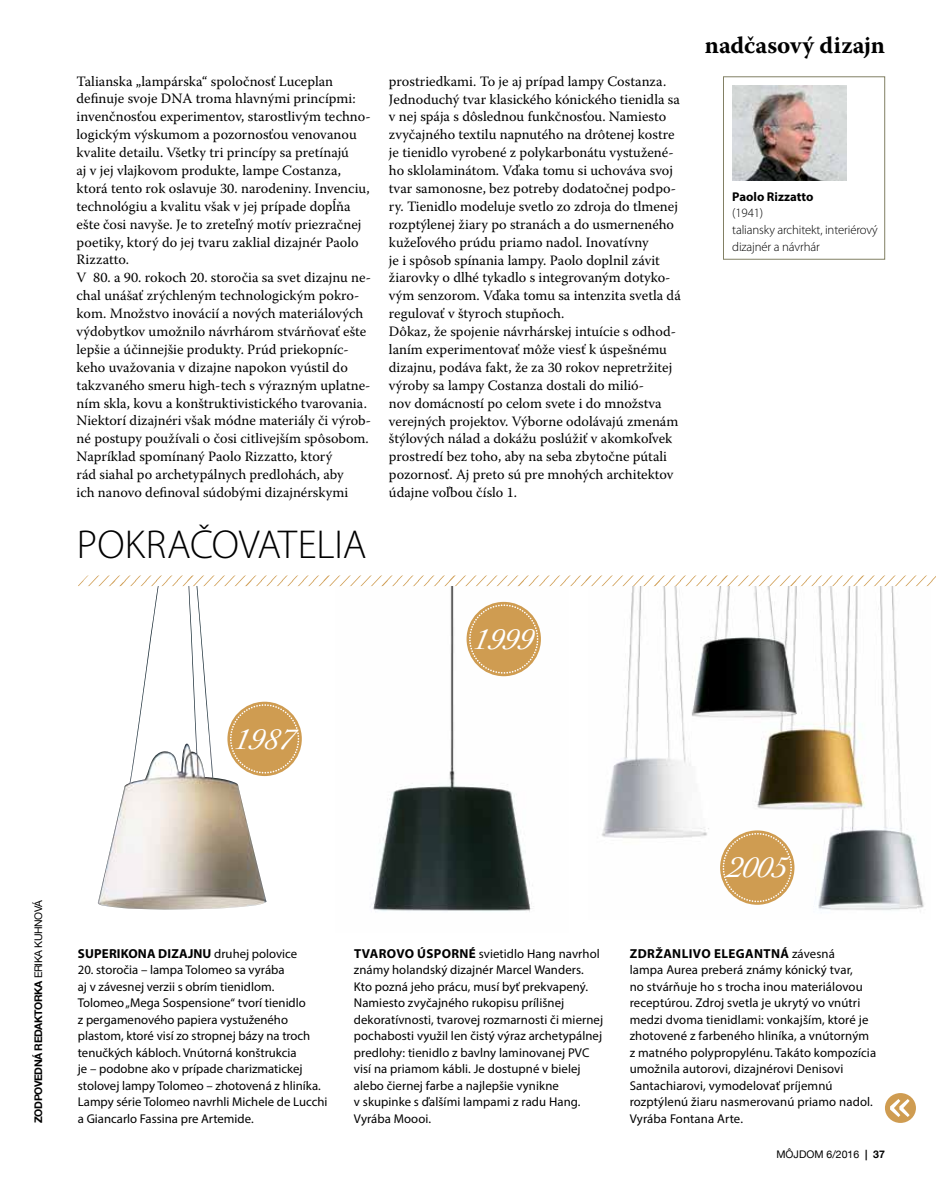
<style>
.page{position:relative;width:936px;height:1191px;background:#fff}
.page>*{position:absolute;margin:0;border:0;box-sizing:border-box;transform-origin:0 0}
.t1{font:300 40.5px "Myriad Pro";letter-spacing:-.005em;color:#000}
.t2{font:italic 27px "Baskerville 120 Pro";color:#fff;scale:1.15 1}
.t3{font:700 24px "Warnock Pro";color:#000}
.t4{font:14.25px/17.9px "Warnock Pro";color:#000}
.t5{font:700 13.05px "Myriad Pro";letter-spacing:.025em;color:#000}
.t6{font:12.75px/16.5px "Myriad Pro";letter-spacing:.005em;color:#000}
.t7{font:300 12.75px/16.5px "Myriad Pro";letter-spacing:-.01em;color:#000}
.t8{font:700 12.75px "Myriad Pro";color:#000}
.t9{font:700 10.5px "Helvetica Neue LT Com";letter-spacing:-.04em;color:#000}
.t10{font:10.5px "Helvetica Neue LT Com";color:#000}
.s1{font-weight:400}
.s2{font-weight:700;font-size:13.05px}
.s3{font-weight:700}
</style>
<div class="page">
<div style="left:884px;top:1093px;width:31px;height:30px;background:#cf9c51;border-radius:50%"></div>
<svg style="left:890px;top:1099px;width:19px;height:18px"></svg>
<img style="left:732px;top:85px;width:114px;height:95px">
<img style="left:339px;top:586px;width:222px;height:326px">
<img style="left:591px;top:586px;width:336px;height:326px">
<img style="left:97px;top:586px;width:170px;height:323px">
<svg style="left:227px;top:701px;width:75px;height:75px"></svg>
<svg style="left:230px;top:704px;width:69px;height:69px;background:#d6ac6d"></svg>
<svg style="left:466px;top:602px;width:75px;height:74px"></svg>
<svg style="left:469px;top:604px;width:69px;height:69px;background:#d6ac6d"></svg>
<svg style="left:720px;top:830px;width:74px;height:74px"></svg>
<svg style="left:722px;top:833px;width:69px;height:69px;background:#d6ac6d"></svg>
<img style="left:78px;top:575px;width:857px;height:11px">
<p class="t4" style="left:77px;top:72px;width:296px">Talianska „lampárska“ spoločnosť Luceplan definuje svoje DNA troma hlavnými princípmi: invenčnosťou experimentov, starostlivým techno&shy;logickým výskumom a pozornosťou venovanou kvalite detailu. Všetky tri princípy sa pretínajú<br>aj v jej vlajkovom produkte, lampe Costanza, ktorá tento rok oslavuje 30. narodeniny. Invenciu, technológiu a kvalitu však v jej prípade dopĺňa ešte čosi navyše. Je to zreteľný motív priezračnej poetiky, ktorý do jej tvaru zaklial dizajnér Paolo Rizzatto.<br>V 80. a 90. rokoch 20. storočia sa svet dizajnu ne&shy;chal unášať zrýchleným technologickým pokro&shy;kom. Množstvo inovácií a nových materiálových výdobytkov umožnilo návrhárom stvárňovať ešte lepšie a účinnejšie produkty. Prúd priekopníc&shy;keho uvažovania v dizajne napokon vyústil do takzvaného smeru high-tech s výrazným uplatne&shy;ním skla, kovu a konštruktivistického tvarovania.<br>Niektorí dizajnéri však módne materiály či výrob&shy;né postupy používali o čosi citlivejším spôsobom.<br>Napríklad spomínaný Paolo Rizzatto, ktorý<br>rád siahal po archetypálnych predlohách, aby<br>ich nanovo definoval súdobými dizajnérskymi</p>
<p class="t4" style="left:389px;top:72px;width:293px">prostriedkami. To je aj prípad lampy Costanza.<br>Jednoduchý tvar klasického kónického tienidla sa v nej spája s dôslednou funkčnosťou. Namiesto zvyčajného textilu napnutého na drôtenej kostre je tienidlo vyrobené z polykarbonátu vystužené&shy;ho sklolaminátom. Vďaka tomu si uchováva svoj tvar samonosne, bez potreby dodatočnej podpo&shy;ry. Tienidlo modeluje svetlo zo zdroja do tlmenej rozptýlenej žiary po stranách a do usmerneného kužeľového prúdu priamo nadol. Inovatívny<br>je i spôsob spínania lampy. Paolo doplnil závit žiarovky o dlhé tykadlo s integrovaným dotyko&shy;vým senzorom. Vďaka tomu sa intenzita svetla dá regulovať v štyroch stupňoch.<br>Dôkaz, že spojenie návrhárskej intuície s odhod&shy;laním experimentovať môže viesť k úspešnému dizajnu, podáva fakt, že za 30 rokov nepretržitej výroby sa lampy Costanza dostali do milió-<br>nov domácností po celom svete i do množstva verejných projektov. Výborne odolávajú zmenám štýlových nálad a dokážu poslúžiť v akomkoľvek prostredí bez toho, aby na seba zbytočne pútali pozornosť. Aj preto sú pre mnohých architektov údajne voľbou číslo 1.</p>
<h1 class="t1" style="left:77px;top:520px;width:291px">Pokračovatelia</h1>
<h3 class="t3" style="left:704px;top:31px;width:181px">nadčasový dizajn</h3>
<p class="t8" style="left:732px;top:188px;width:83px">Paolo Rizzatto</p>
<p class="t7" style="left:732px;top:205px;width:147px">(1941)<br>taliansky architekt, interiérový dizajnér a návrhár</p>
<h2 class="t2" style="left:472px;top:622px;width:58px">1999</h2>
<h2 class="t2" style="left:233px;top:722px;width:54px">1987</h2>
<p class="t9" style="left:32px;top:1123px;width:225px;rotate:-90deg">ZODPOVEDNÁ REDAKTORKA <span class="s1">ERIKA KUHNOVÁ</span></p>
<h2 class="t2" style="left:726px;top:851px;width:54px">2005</h2>
<p class="t5" style="left:78px;top:944px;width:33px">SUPERIKONA</p>
<p class="t5" style="left:158px;top:944px;width:18px">DIZAJNU</p>
<p class="t6" style="left:214px;top:945px;width:84px">druhej polovice</p>
<p class="t6" style="left:78px;top:961px;width:251px">20. storočia – lampa Tolomeo sa vyrába<br>aj v závesnej verzii s obrím tienidlom.<br>Tolomeo „Mega Sospensione“ tvorí tienidlo<br>z pergamenového papiera vystuženého plastom, ktoré visí zo stropnej bázy na troch tenučkých kábloch. Vnútorná konštrukcia<br>je – podobne ako v prípade charizmatickej stolovej lampy Tolomeo – zhotovená z hliníka.<br>Lampy série Tolomeo navrhli Michele de Lucchi a Giancarlo Fassina pre Artemide.</p>
<p class="t6" style="left:354px;top:945px;width:251px;text-indent:115px"><span class="s2">É</span> svietidlo Hang navrhol známy holandský dizajnér Marcel Wanders.<br>Kto pozná jeho prácu, musí byť prekvapený.<br>Namiesto zvyčajného rukopisu prílišnej dekoratívnosti, tvarovej rozmarnosti či miernej pochabosti využil len čistý výraz archetypálnej predlohy: tienidlo z bavlny laminovanej PVC visí na priamom kábli. Je dostupné v bielej alebo čiernej farbe a najlepšie vynikne<br>v skupinke s ďalšími lampami z radu Hang.<br>Vyrába Moooi.</p>
<p class="t5" style="left:629px;top:944px;width:42px">ZDRŽANLI</p>
<p class="t5" style="left:692px;top:944px;width:62px">VO ELEGANTNÁ</p>
<p class="t5" style="left:354px;top:944px;width:26px">TVARO</p>
<p class="t5" style="left:396px;top:944px;width:55px">VO ÚSPORN</p>
<p class="t6" style="left:629px;top:945px;width:248px;text-indent:162px">závesná<br>lampa Aurea preberá známy kónický tvar,<br>no stvárňuje ho s trocha inou materiálovou receptúrou. Zdroj svetla je ukrytý vo vnútri medzi dvoma tienidlami: vonkajším, ktoré je zhotovené z farbeného hliníka, a vnútorným z matného polypropylénu. Takáto kompozícia umožnila autorovi, dizajnérovi Denisovi Santachiarovi, vymodelovať príjemnú rozptýlenú žiaru nasmerovanú priamo nadol.<br>Vyrába Fontana Arte.</p>
<p class="t10" style="left:776px;top:1147px;width:32px">MÔJDOM</p>
<p class="t10" style="left:826px;top:1147px;width:60px">6/2016 <span class="s3">| 37</span></p>
</div>
